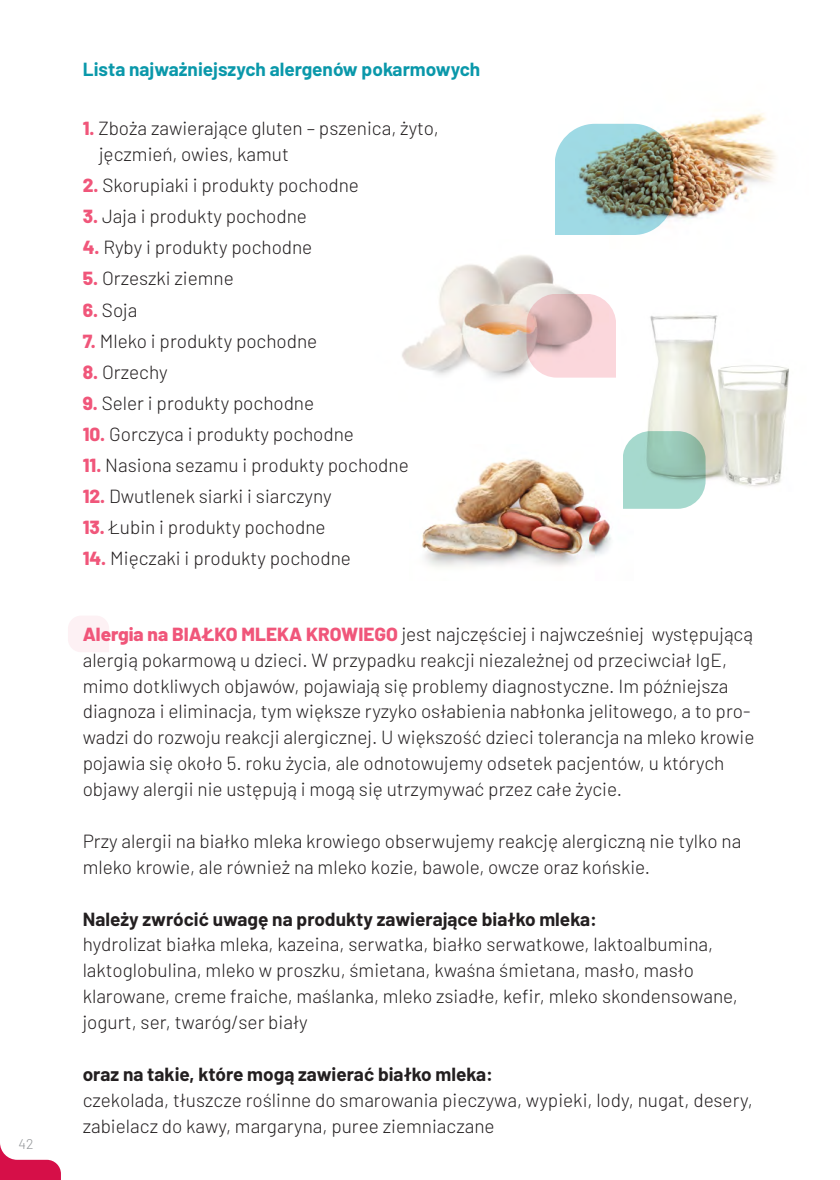
<style>
.page{position:relative;width:840px;height:1180px;background:#fff}
.page>*{position:absolute;margin:0;border:0;box-sizing:border-box;transform-origin:0 0}
.t1{font:300 19px/25.8px "Barlow";color:#231f20}
.t2{font:700 19px "Barlow";color:#231f20}
.t3{font:700 19px "Barlow";color:#0a98aa}
.t4{font:300 14px "Barlow";color:#939598}
.s1{font-weight:800;color:#f0567a}
</style>
<div class="page">
<svg style="left:68px;top:616px;width:41px;height:36px"></svg>
<img style="left:592px;top:113px;width:184px;height:106px">
<img style="left:422px;top:458px;width:189px;height:109px">
<svg style="left:1px;top:1148px;width:60px;height:31px"></svg>
<hr style="left:0;top:1142px;width:1px;height:37px;background:#d60f48">
<img style="left:402px;top:255px;width:206px;height:124px">
<img style="left:623px;top:315px;width:166px;height:194px">
<svg style="left:526px;top:294px;width:89px;height:83px;background:#e8c7c9"></svg>
<img style="left:555px;top:124px;width:118px;height:111px">
<svg style="left:623px;top:431px;width:82px;height:77px;background:#a4d1c3"></svg>
<p class="t4" style="left:19px;top:1134px;width:16px">42</p>
<p class="t3" style="left:83px;top:57px;width:399px">Lista najważniejszych alergenów pokarmowych</p>
<p class="t1" style="left:99px;top:115px;width:341px;text-indent:-16px"><span class="s1">1.</span> Zboża zawierające gluten – pszenica, żyto, jęczmień, owies, kamut</p>
<p class="t1" style="left:83px;top:172px;width:277px"><span class="s1">2.</span> Skorupiaki i produkty pochodne</p>
<p class="t1" style="left:83px;top:203px;width:225px"><span class="s1">3.</span> Jaja i produkty pochodne</p>
<p class="t1" style="left:83px;top:234px;width:231px"><span class="s1">4.</span> Ryby i produkty pochodne</p>
<p class="t1" style="left:83px;top:265px;width:152px"><span class="s1">5.</span> Orzeszki ziemne</p>
<p class="t1" style="left:83px;top:296px;width:56px"><span class="s1">6.</span> Soja</p>
<p class="t1" style="left:83px;top:327px;width:236px"><span class="s1">7.</span> Mleko i produkty pochodne</p>
<p class="t1" style="left:83px;top:358px;width:86px"><span class="s1">8.</span> Orzechy</p>
<p class="t1" style="left:83px;top:389px;width:233px"><span class="s1">9.</span> Seler i produkty pochodne</p>
<p class="t1" style="left:83px;top:420px;width:272px"><span class="s1">10.</span> Gorczyca i produkty pochodne</p>
<p class="t1" style="left:83px;top:451px;width:327px"><span class="s1">11.</span> Nasiona sezamu i produkty pochodne</p>
<p class="t1" style="left:83px;top:482px;width:250px"><span class="s1">12.</span> Dwutlenek siarki i siarczyny</p>
<p class="t1" style="left:83px;top:513px;width:244px"><span class="s1">13.</span> Łubin i produkty pochodne</p>
<p class="t1" style="left:83px;top:544px;width:269px"><span class="s1">14.</span> Mięczaki i produkty pochodne</p>
<p class="t1" style="left:83px;top:620px;width:673px"><span class="s1">Alergia na BIAŁKO MLEKA KROWIEGO</span> jest najczęściej i najwcześniej występującą alergią pokarmową u dzieci. W przypadku reakcji niezależnej od przeciwciał IgE, mimo dotkliwych objawów, pojawiają się problemy diagnostyczne. Im późniejsza diagnoza i eliminacja, tym większe ryzyko osłabienia nabłonka jelitowego, a to pro&shy;wadzi do rozwoju reakcji alergicznej. U większość dzieci tolerancja na mleko krowie pojawia się około 5. roku życia, ale odnotowujemy odsetek pacjentów, u których objawy alergii nie ustępują i mogą się utrzymywać przez całe życie.</p>
<p class="t1" style="left:83px;top:827px;width:659px">Przy alergii na białko mleka krowiego obserwujemy reakcję alergiczną nie tylko na mleko krowie, ale również na mleko kozie, bawole, owcze oraz końskie.</p>
<p class="t2" style="left:83px;top:906px;width:515px">Należy zwrócić uwagę na produkty zawierające białko mleka:</p>
<p class="t1" style="left:83px;top:930px;width:656px">hydrolizat białka mleka, kazeina, serwatka, białko serwatkowe, laktoalbumina, laktoglobulina, mleko w proszku, śmietana, kwaśna śmietana, masło, masło klarowane, creme fraiche, maślanka, mleko zsiadłe, kefir, mleko skondensowane, jogurt, ser, twaróg/ser biały</p>
<p class="t2" style="left:83px;top:1061px;width:412px">oraz na takie, które mogą zawierać białko mleka:</p>
<p class="t1" style="left:83px;top:1085px;width:671px">czekolada, tłuszcze roślinne do smarowania pieczywa, wypieki, lody, nugat, desery, zabielacz do kawy, margaryna, puree ziemniaczane</p>
</div>
